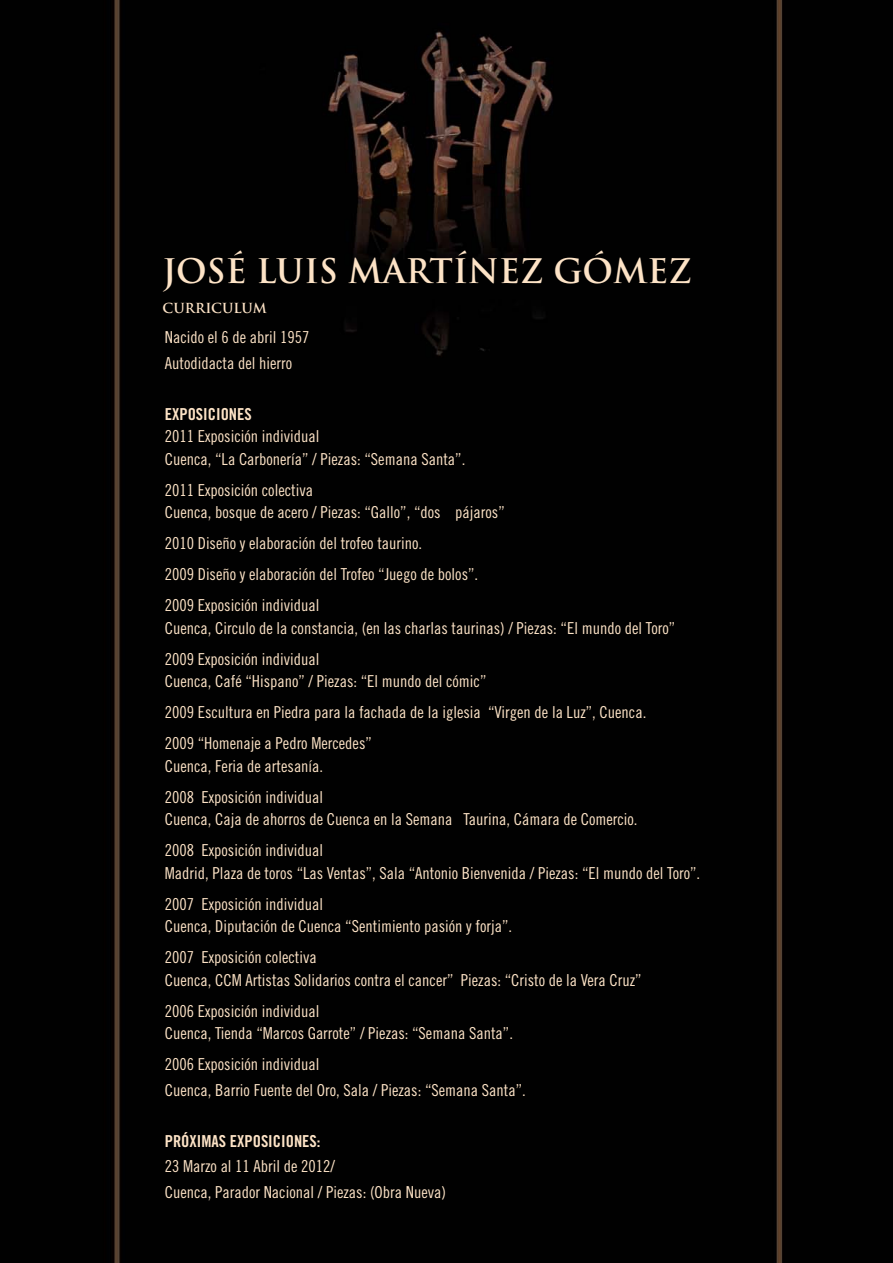
<style>
.page{position:relative;width:893px;height:1263px;background:#010101}
.page>*{position:absolute;margin:0;border:0;box-sizing:border-box;transform-origin:0 0}
.t1{font:700 33px "Trajan";color:#fde3c6}
.t2{font:16.5px/31px "Trade Gothic Cond Eighteen";color:#fde3c6}
.t3{font:16.5px "Trade Gothic Bold Cond Twenty";color:#fde3c6}
.t4{font:700 13.5px "Trajan";color:#fde3c6}
</style>
<div class="page">
<h1 class="t1" style="left:163px;top:250px;width:531px">JOSÉ LUIS MARTÍNEZ GÓMEZ</h1>
<p class="t4" style="left:163px;top:299px;width:106px">CURRICULUM</p>
<p class="t2" style="left:165px;top:324px;width:146px;line-height:25.5px">Nacido el 6 de abril 1957<br>Autodidacta del hierro</p>
<p class="t3" style="left:165px;top:404px;width:89px">EXPOSICIONES</p>
<p class="t2" style="left:165px;top:425px;width:302px;line-height:22.5px">2011 Exposición individual<br>Cuenca, “La Carbonería” / Piezas: “Semana Santa”.</p>
<p class="t2" style="left:165px;top:478px;width:341px;line-height:22.5px">2011 Exposición colectiva<br>Cuenca, bosque de acero / Piezas: “Gallo”, “dos pájaros”</p>
<p class="t2" style="left:165px;top:528px;width:315px">2010 Diseño y elaboración del trofeo taurino.<br>2009 Diseño y elaboración del Trofeo “Juego de bolos”.<br>2009 Exposición individual</p>
<p class="t2" style="left:165px;top:612px;width:512px">Cuenca, Circulo de la constancia, (en las charlas taurinas) / Piezas: “El mundo del Toro”<br>2009 Exposición individual</p>
<p class="t2" style="left:165px;top:666px;width:483px">Cuenca, Café “Hispano” / Piezas: “El mundo del cómic”<br>2009 Escultura en Piedra para la fachada de la iglesia “Virgen de la Luz”, Cuenca.<br>2009 “Homenaje a Pedro Mercedes”</p>
<p class="t2" style="left:165px;top:750px;width:160px">Cuenca, Feria de artesanía.<br>2008 Exposición individual</p>
<p class="t2" style="left:165px;top:804px;width:474px">Cuenca, Caja de ahorros de Cuenca en la Semana Taurina, Cámara de Comercio.<br>2008 Exposición individual</p>
<p class="t2" style="left:165px;top:857px;width:537px">Madrid, Plaza de toros “Las Ventas”, Sala “Antonio Bienvenida / Piezas: “El mundo del Toro”.<br>2007 Exposición individual</p>
<p class="t2" style="left:165px;top:911px;width:349px">Cuenca, Diputación de Cuenca “Sentimiento pasión y forja”.<br>2007 Exposición colectiva</p>
<p class="t2" style="left:165px;top:964px;width:478px">Cuenca, CCM Artistas Solidarios contra el cancer” Piezas: “Cristo de la Vera Cruz”<br>2006 Exposición individual</p>
<p class="t2" style="left:165px;top:1018px;width:350px">Cuenca, Tienda “Marcos Garrote” / Piezas: “Semana Santa”.<br>2006 Exposición individual</p>
<p class="t2" style="left:165px;top:1074px;width:363px">Cuenca, Barrio Fuente del Oro, Sala / Piezas: “Semana Santa”.</p>
<p class="t3" style="left:165px;top:1131px;width:157px">PRÓXIMAS EXPOSICIONES:</p>
<p class="t2" style="left:165px;top:1153px;width:283px;line-height:25.5px">23 Marzo al 11 Abril de 2012/<br>Cuenca, Parador Nacional / Piezas: (Obra Nueva)</p>
</div>
